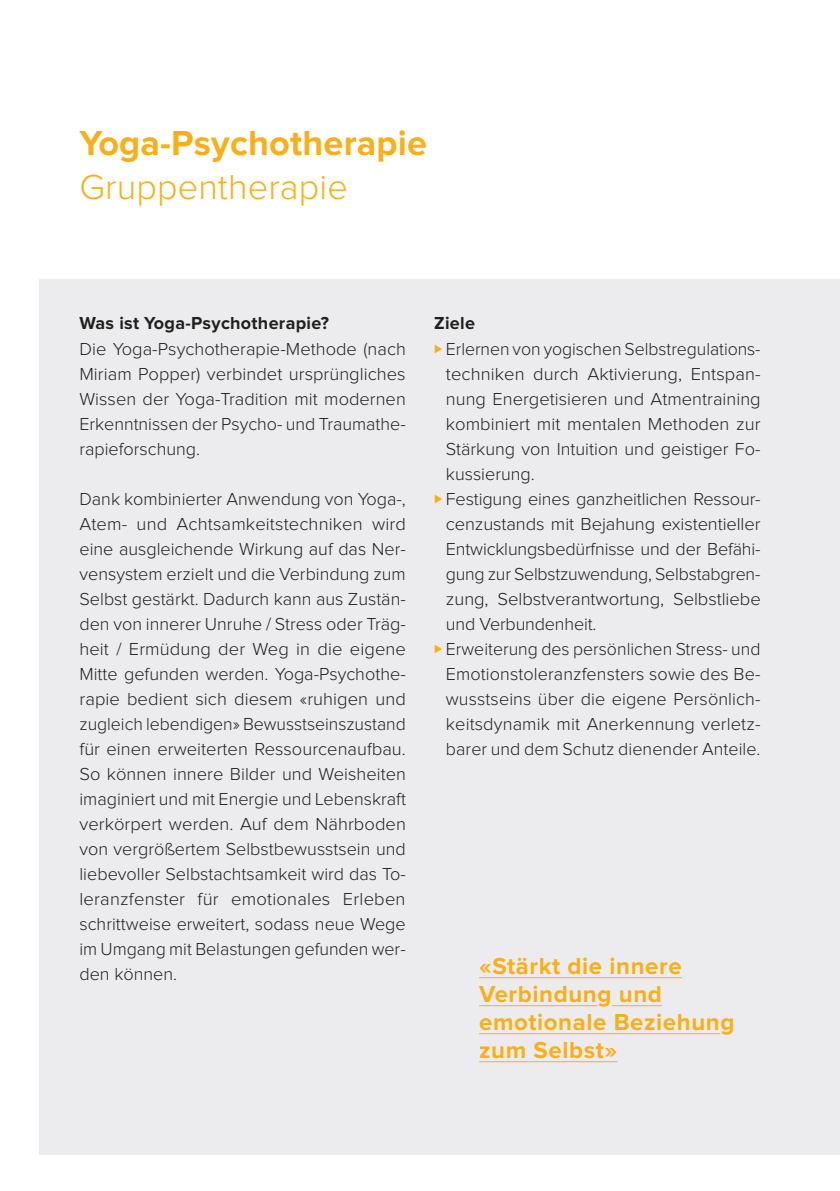
<style>
.page{position:relative;width:840px;height:1191px;background:#fff}
.page>*{position:absolute;margin:0;border:0;box-sizing:border-box;transform-origin:0 0}
._01_03_Titel_Bold_18pt{font:700 36px "Proxima Nova";letter-spacing:.005em;color:#faaf18}
._01_03_Titel_Bold_18pt-2{font:300 36px "Proxima Nova";letter-spacing:.005em;color:#faaf18}
._02_02_Grundtext_Light_9pt{font:700 24px/28px "Proxima Nova";letter-spacing:.025em;color:#faaf18}
._02_02_Grundtext_Light_9pt-2{font:300 18px/25px "Proxima Nova";color:#231f20;text-align:justify}
._02_01_Lead_Bold_9pt{font:700 18px "Proxima Nova";letter-spacing:.015em;color:#231f20}
.s1{font-size:14px;color:#faaf18}
</style>
<div class="page">
<div style="left:40px;top:279px;width:799px;height:875px;background:#ececee"></div>
<hr style="left:479px;top:977px;width:202px;height:1px;background:#faaf18">
<hr style="left:479px;top:1005px;width:118px;height:1px;background:#faaf18">
<hr style="left:611px;top:1005px;width:50px;height:1px;background:#faaf18">
<hr style="left:479px;top:1033px;width:241px;height:1px;background:#faaf18">
<hr style="left:479px;top:1061px;width:138px;height:1px;background:#faaf18">
<p class="_01_03_Titel_Bold_18pt" style="left:79px;top:122px;width:349px">Yoga-Psychotherapie</p>
<p class="_01_03_Titel_Bold_18pt-2" style="left:79px;top:170px;width:270px">Gruppentherapie</p>
<p class="_02_01_Lead_Bold_9pt" style="left:79px;top:313px;width:251px">Was ist Yoga-Psychotherapie?</p>
<p class="_02_02_Grundtext_Light_9pt-2" style="left:79px;top:337px;width:328px">Die Yoga-Psychotherapie-Methode (nach Miriam Popper) verbindet ursprüngliches Wissen der Yoga-Tradition mit modernen Erkenntnissen der Psycho- und Traumathe&shy;rapieforschung.</p>
<p class="_02_02_Grundtext_Light_9pt-2" style="left:79px;top:487px;width:328px">Dank kombinierter Anwendung von Yoga-, Atem- und Achtsamkeitstechniken wird eine ausgleichende Wirkung auf das Ner&shy;vensystem erzielt und die Verbindung zum Selbst gestärkt. Dadurch kann aus Zustän&shy;den von innerer Unruhe / Stress oder Träg&shy;heit / Ermüdung der Weg in die eigene Mitte gefunden werden. Yoga-Psychothe&shy;rapie bedient sich diesem «ruhigen und zugleich lebendigen» Bewusstseinszustand für einen erweiterten Ressourcenaufbau.<br>So können innere Bilder und Weisheiten imaginiert und mit Energie und Lebenskraft verkörpert werden. Auf dem Nährboden von vergrößertem Selbstbewusstsein und liebevoller Selbstachtsamkeit wird das To&shy;leranzfenster für emotionales Erleben schrittweise erweitert, sodass neue Wege im Umgang mit Belastungen gefunden wer&shy;den können.</p>
<p class="_02_01_Lead_Bold_9pt" style="left:434px;top:313px;width:42px">Ziele</p>
<p class="_02_02_Grundtext_Light_9pt-2" style="left:445px;top:337px;width:316px;text-indent:-12px"><span class="s1">⊲</span> Erlernen von yogischen Selbstregulations&shy;techniken durch Aktivierung, Entspan&shy;nung Energetisieren und Atmentraining kombiniert mit mentalen Methoden zur Stärkung von Intuition und geistiger Fo&shy;kussierung.</p>
<p class="_02_02_Grundtext_Light_9pt-2" style="left:445px;top:487px;width:316px;text-indent:-12px"><span class="s1">⊲</span> Festigung eines ganzheitlichen Ressour&shy;cenzustands mit Bejahung existentieller Entwicklungsbedürfnisse und der Befähi&shy;gung zur Selbstzuwendung, Selbstabgren&shy;zung, Selbstverantwortung, Selbstliebe und Verbundenheit.</p>
<p class="_02_02_Grundtext_Light_9pt-2" style="left:445px;top:637px;width:316px;text-indent:-12px"><span class="s1">⊲</span> Erweiterung des persönlichen Stress- und Emotionstoleranzfensters sowie des Be&shy;wusstseins über die eigene Persönlich&shy;keitsdynamik mit Anerkennung verletz&shy;barer und dem Schutz dienender Anteile.</p>
<p class="_02_02_Grundtext_Light_9pt" style="left:479px;top:952px;width:257px">«Stärkt die innere<br>Verbindung und emotionale Beziehung zum Selbst»</p>
</div>
